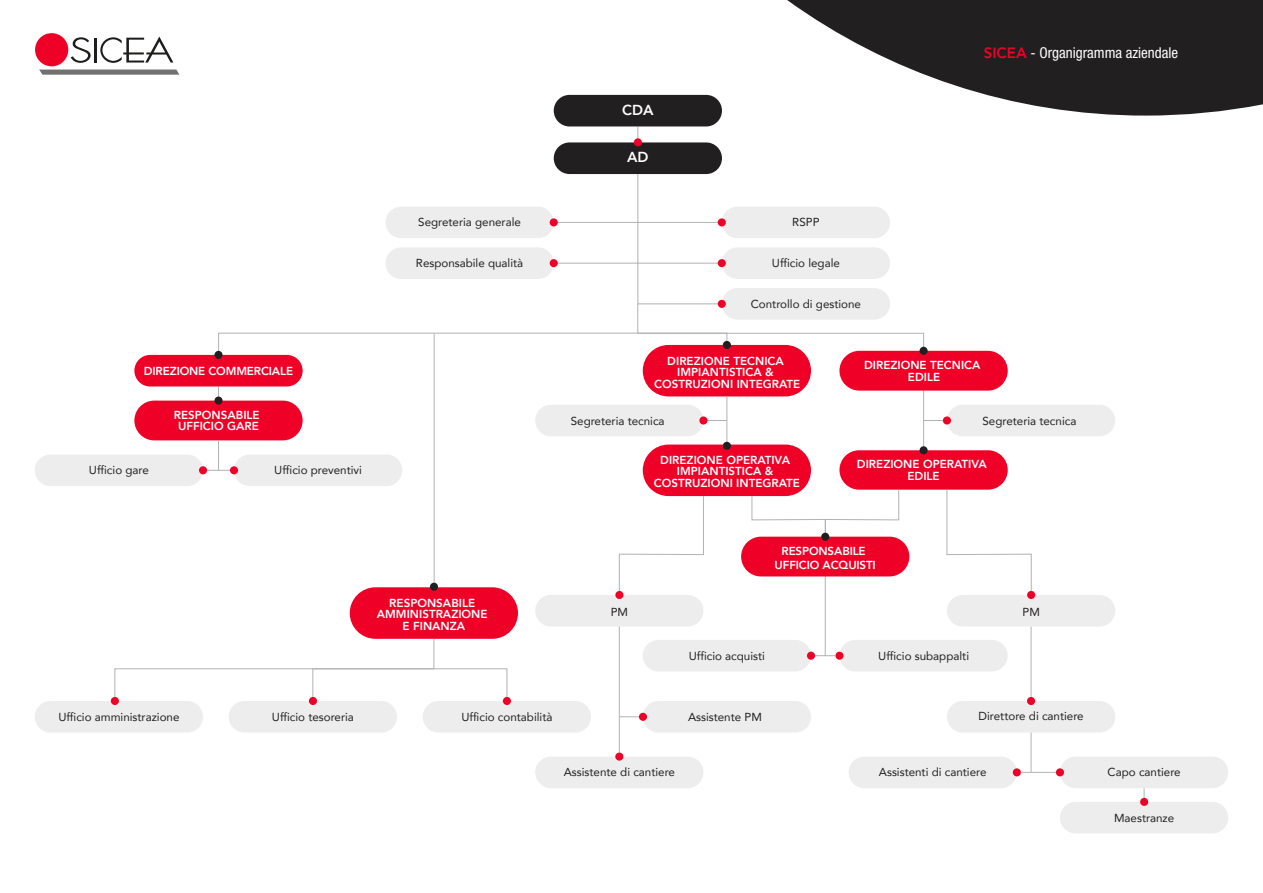
<style>
.page{position:relative;width:1263px;height:893px;background:#fff}
.page>*{position:absolute;margin:0;border:0;box-sizing:border-box;transform-origin:0 0}
.t1{font:condensed 15px "Helvetica Neue LT Std";color:#fff}
.t2{font:800 14.55px "Avenir";color:#fff}
.t3{font:11.55px "Avenir";color:#221f21}
.t4{font:800 11.55px/11.6px "Avenir";color:#fff;text-align:center}
.s1{font-family:"Avenir";font-weight:800;font-stretch:normal;color:#ef0027}
</style>
<div class="page">
<div style="left:643px;top:345px;width:168px;height:51px;background:#ef0027;border-radius:26px"></div>
<div style="left:643px;top:445px;width:168px;height:51px;background:#ef0027;border-radius:26px"></div>
<hr style="left:923px;top:388px;width:1px;height:62px;background:#b2b2b2">
<svg style="left:787px;top:0;width:476px;height:116px;fill:#221f21"></svg>
<svg style="left:39px;top:70px;width:140px;height:5px"></svg>
<div style="left:35px;top:33px;width:33px;height:33px;background:#ef0027;border-radius:50%"></div>
<svg style="left:71px;top:37px;width:20px;height:26px"></svg>
<hr style="left:95px;top:38px;width:2px;height:25px;background:#1d1d1b">
<svg style="left:100px;top:37px;width:73px;height:26px"></svg>
<div style="left:554px;top:95px;width:168px;height:31px;background:#221f21;border-radius:16px"></div>
<svg style="left:218px;top:126px;width:706px;height:248px"></svg>
<div style="left:550px;top:218px;width:8px;height:8px;background:#ef0027;border-radius:50%"></div>
<div style="left:718px;top:218px;width:8px;height:8px;background:#ef0027;border-radius:50%"></div>
<hr style="left:638px;top:263px;width:84px;height:1px;background:#b2b2b2">
<div style="left:722px;top:247px;width:168px;height:32px;background:#ededed;border-radius:16px"></div>
<div style="left:718px;top:259px;width:8px;height:8px;background:#ef0027;border-radius:50%"></div>
<div style="left:722px;top:288px;width:168px;height:32px;background:#ededed;border-radius:16px"></div>
<div style="left:718px;top:300px;width:8px;height:8px;background:#ef0027;border-radius:50%"></div>
<svg style="left:924px;top:420px;width:19px;height:1px"></svg>
<svg style="left:707px;top:420px;width:19px;height:1px"></svg>
<div style="left:947px;top:405px;width:168px;height:31px;background:#ededed;border-radius:16px"></div>
<div style="left:943px;top:416px;width:8px;height:9px;background:#ef0027;border-radius:50%"></div>
<div style="left:385px;top:247px;width:169px;height:32px;background:#ededed;border-radius:16px"></div>
<div style="left:134px;top:401px;width:169px;height:39px;background:#ef0027;border-radius:20px"></div>
<div style="left:839px;top:351px;width:169px;height:40px;background:#ef0027;border-radius:20px"></div>
<div style="left:550px;top:259px;width:8px;height:8px;background:#ef0027;border-radius:50%"></div>
<div style="left:234px;top:454px;width:168px;height:32px;background:#ededed;border-radius:16px"></div>
<div style="left:35px;top:454px;width:168px;height:32px;background:#ededed;border-radius:16px"></div>
<div style="left:919px;top:347px;width:9px;height:8px;background:#221f21;border-radius:50%"></div>
<div style="left:839px;top:450px;width:169px;height:40px;background:#ef0027;border-radius:20px"></div>
<div style="left:919px;top:446px;width:9px;height:8px;background:#221f21;border-radius:50%"></div>
<div style="left:199px;top:466px;width:8px;height:8px;background:#ef0027;border-radius:50%"></div>
<svg style="left:206px;top:440px;width:24px;height:31px"></svg>
<div style="left:230px;top:466px;width:8px;height:8px;background:#ef0027;border-radius:50%"></div>
<div style="left:134px;top:355px;width:169px;height:31px;background:#ef0027;border-radius:16px"></div>
<hr style="left:726px;top:396px;width:1px;height:54px;background:#b2b2b2">
<hr style="left:434px;top:333px;width:1px;height:250px;background:#b2b2b2">
<div style="left:723px;top:341px;width:8px;height:8px;background:#221f21;border-radius:50%"></div>
<div style="left:723px;top:442px;width:8px;height:8px;background:#221f21;border-radius:50%"></div>
<div style="left:535px;top:405px;width:168px;height:31px;background:#ededed;border-radius:16px"></div>
<svg style="left:699px;top:416px;width:8px;height:9px"></svg>
<div style="left:1060px;top:757px;width:168px;height:31px;background:#ededed;border-radius:16px"></div>
<div style="left:1056px;top:768px;width:8px;height:8px;background:#ef0027;border-radius:50%"></div>
<div style="left:848px;top:757px;width:169px;height:31px;background:#ededed;border-radius:16px"></div>
<div style="left:1013px;top:768px;width:8px;height:8px;background:#ef0027;border-radius:50%"></div>
<div style="left:947px;top:701px;width:168px;height:32px;background:#ededed;border-radius:16px"></div>
<div style="left:1027px;top:697px;width:8px;height:8px;background:#ef0027;border-radius:50%"></div>
<hr style="left:1031px;top:626px;width:1px;height:71px;background:#b2b2b2">
<div style="left:947px;top:595px;width:168px;height:31px;background:#ededed;border-radius:16px"></div>
<div style="left:1027px;top:591px;width:8px;height:8px;background:#ef0027;border-radius:50%"></div>
<svg style="left:1020px;top:733px;width:36px;height:40px"></svg>
<div style="left:1060px;top:802px;width:168px;height:31px;background:#ededed;border-radius:16px"></div>
<div style="left:1140px;top:798px;width:8px;height:8px;background:#ef0027;border-radius:50%"></div>
<div style="left:643px;top:701px;width:168px;height:32px;background:#ededed;border-radius:16px"></div>
<div style="left:639px;top:713px;width:8px;height:8px;background:#ef0027;border-radius:50%"></div>
<svg style="left:620px;top:716px;width:19px;height:1px"></svg>
<div style="left:839px;top:640px;width:169px;height:31px;background:#ededed;border-radius:16px"></div>
<div style="left:835px;top:652px;width:8px;height:8px;background:#ef0027;border-radius:50%"></div>
<div style="left:643px;top:640px;width:168px;height:31px;background:#ededed;border-radius:16px"></div>
<div style="left:807px;top:652px;width:8px;height:8px;background:#ef0027;border-radius:50%"></div>
<svg style="left:814px;top:576px;width:21px;height:80px"></svg>
<div style="left:535px;top:595px;width:168px;height:31px;background:#ededed;border-radius:16px"></div>
<div style="left:615px;top:591px;width:8px;height:8px;background:#ef0027;border-radius:50%"></div>
<hr style="left:619px;top:626px;width:1px;height:126px;background:#b2b2b2">
<div style="left:535px;top:757px;width:168px;height:31px;background:#ededed;border-radius:16px"></div>
<div style="left:615px;top:752px;width:8px;height:9px;background:#ef0027;border-radius:50%"></div>
<div style="left:350px;top:587px;width:168px;height:52px;background:#ef0027;border-radius:26px"></div>
<div style="left:430px;top:583px;width:8px;height:8px;background:#221f21;border-radius:50%"></div>
<div style="left:35px;top:701px;width:168px;height:32px;background:#ededed;border-radius:16px"></div>
<div style="left:423px;top:701px;width:168px;height:32px;background:#ededed;border-radius:16px"></div>
<div style="left:229px;top:701px;width:168px;height:32px;background:#ededed;border-radius:16px"></div>
<svg style="left:114px;top:638px;width:321px;height:63px"></svg>
<div style="left:312px;top:668px;width:195px;height:32px;border:1px solid #b2b2b2"></div>
<div style="left:111px;top:697px;width:8px;height:8px;background:#ef0027;border-radius:50%"></div>
<div style="left:503px;top:697px;width:8px;height:8px;background:#ef0027;border-radius:50%"></div>
<div style="left:309px;top:697px;width:8px;height:8px;background:#ef0027;border-radius:50%"></div>
<svg style="left:619px;top:495px;width:85px;height:97px"></svg>
<div style="left:214px;top:351px;width:9px;height:8px;background:#221f21;border-radius:50%"></div>
<div style="left:214px;top:397px;width:9px;height:8px;background:#221f21;border-radius:50%"></div>
<svg style="left:946px;top:489px;width:86px;height:103px"></svg>
<svg style="left:751px;top:489px;width:148px;height:46px"></svg>
<div style="left:741px;top:537px;width:168px;height:39px;background:#ef0027;border-radius:20px"></div>
<div style="left:821px;top:533px;width:8px;height:8px;background:#221f21;border-radius:50%"></div>
<p class="t1" style="left:984px;top:44px;width:196px"><span class="s1">SICEA</span> - Organigramma aziendale</p>
<p class="t2" style="left:622px;top:98px;width:33px">CDA</p>
<p class="t2" style="left:627px;top:146px;width:23px">AD</p>
<p class="t3" style="left:418px;top:213px;width:104px">Segreteria generale</p>
<p class="t3" style="left:792px;top:213px;width:29px">RSPP</p>
<p class="t3" style="left:772px;top:254px;width:70px">Ufficio legale</p>
<p class="t3" style="left:416px;top:254px;width:109px">Responsabile qualità</p>
<p class="t3" style="left:751px;top:295px;width:112px">Controllo di gestione</p>
<p class="t4" style="left:144px;top:365px;width:151px">DIREZIONE COMMERCIALE</p>
<p class="t4" style="left:654px;top:355px;width:147px">DIREZIONE TECNICA<br>IMPIANTISTICA &amp;<br>COSTRUZIONI INTEGRATE</p>
<p class="t4" style="left:864px;top:359px;width:118px">DIREZIONE TECNICA<br>EDILE</p>
<p class="t4" style="left:174px;top:409px;width:87px">RESPONSABILE<br>UFFICIO GARE</p>
<p class="t3" style="left:571px;top:411px;width:95px">Segreteria tecnica</p>
<p class="t3" style="left:982px;top:411px;width:95px">Segreteria tecnica</p>
<p class="t3" style="left:89px;top:460px;width:61px">Ufficio gare</p>
<p class="t3" style="left:274px;top:460px;width:89px">Ufficio preventivi</p>
<p class="t4" style="left:654px;top:454px;width:147px">DIREZIONE OPERATIVA<br>IMPIANTISTICA &amp;<br>COSTRUZIONI INTEGRATE</p>
<p class="t4" style="left:857px;top:459px;width:131px">DIREZIONE OPERATIVA<br>EDILE</p>
<p class="t4" style="left:377px;top:597px;width:112px">RESPONSABILE<br>AMMINISTRAZIONE<br>E FINANZA</p>
<p class="t4" style="left:775px;top:544px;width:103px;line-height:14px">RESPONSABILE<br>UFFICIO ACQUISTI</p>
<p class="t3" style="left:611px;top:603px;width:19px">PM</p>
<p class="t3" style="left:1022px;top:603px;width:19px">PM</p>
<p class="t3" style="left:689px;top:646px;width:78px">Ufficio acquisti</p>
<p class="t3" style="left:878px;top:646px;width:92px">Ufficio subappalti</p>
<p class="t3" style="left:58px;top:707px;width:123px">Ufficio amministrazione</p>
<p class="t3" style="left:272px;top:707px;width:84px">Ufficio tesoreria</p>
<p class="t3" style="left:461px;top:707px;width:93px">Ufficio contabilità</p>
<p class="t3" style="left:688px;top:707px;width:75px">Assistente PM</p>
<p class="t3" style="left:564px;top:763px;width:113px">Assistente di cantiere</p>
<p class="t3" style="left:979px;top:707px;width:107px">Direttore di cantiere</p>
<p class="t3" style="left:879px;top:763px;width:109px">Assistenti di cantiere</p>
<p class="t3" style="left:1108px;top:763px;width:75px">Capo cantiere</p>
<p class="t3" style="left:1114px;top:808px;width:62px">Maestranze</p>
</div>
